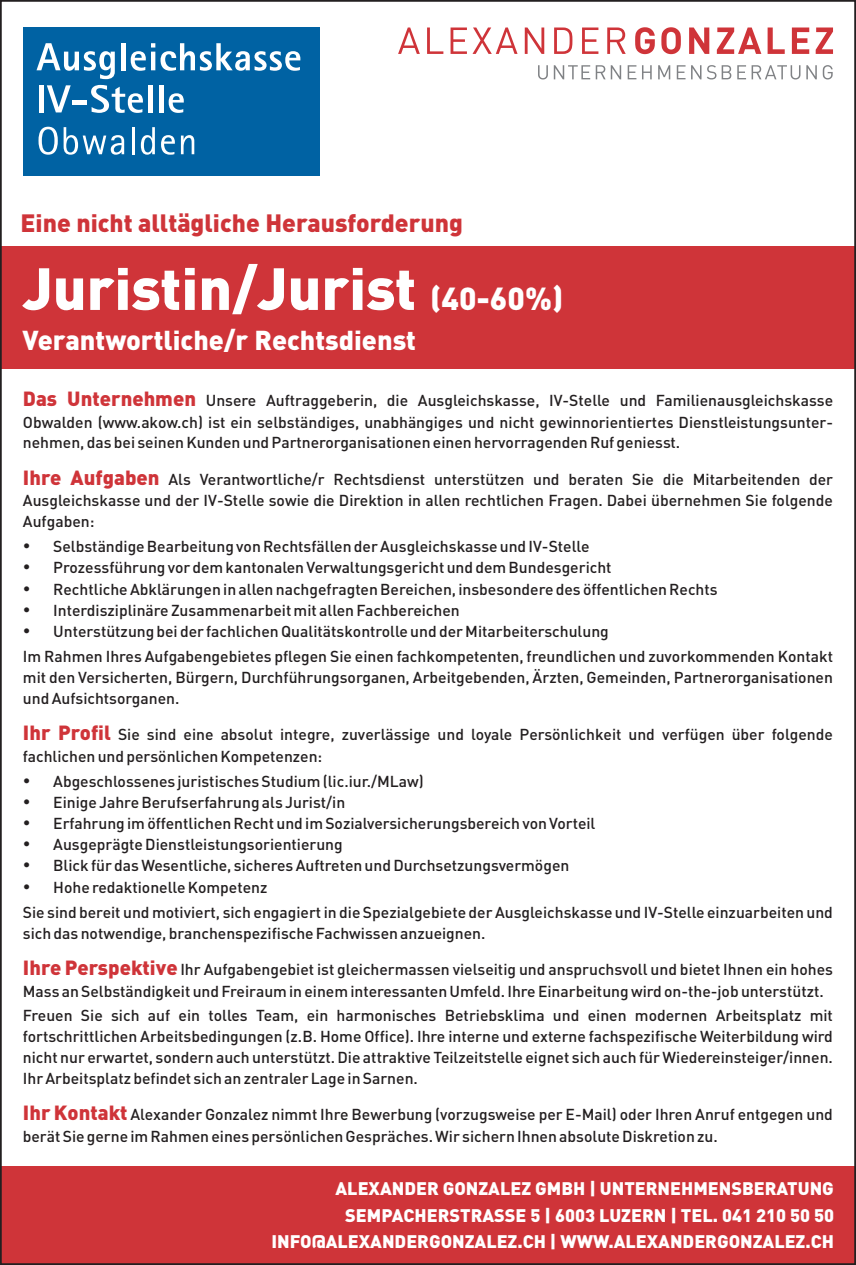
<style>
.page{position:relative;width:856px;height:1265px;background:#fff}
.page>*{position:absolute;margin:0;border:0;box-sizing:border-box;transform-origin:0 0}
.t1{font:900 58.5px "DIN";color:#fff}
.t2{font:900 27px "DIN";color:#fff}
.t3{font:900 24.75px "DIN";color:#cf3439}
.t4{font:900 20.25px "DIN";color:#cf3439}
.t5{font:900 18px/26.6px "DIN";color:#fff;text-align:right}
.t6{font:500 15.75px/21.2px "DIN";color:#231f20}
.s1{font-size:31.5px}
</style>
<div class="page">
<svg style="left:538px;top:65px;width:10px;height:14px"></svg>
<svg style="left:554px;top:65px;width:36px;height:14px"></svg>
<svg style="left:596px;top:65px;width:25px;height:14px"></svg>
<svg style="left:628px;top:65px;width:8px;height:14px"></svg>
<svg style="left:642px;top:65px;width:10px;height:14px"></svg>
<svg style="left:658px;top:65px;width:12px;height:14px"></svg>
<svg style="left:677px;top:65px;width:8px;height:14px"></svg>
<svg style="left:691px;top:65px;width:10px;height:14px"></svg>
<svg style="left:707px;top:65px;width:9px;height:14px"></svg>
<svg style="left:722px;top:65px;width:9px;height:14px"></svg>
<svg style="left:737px;top:65px;width:9px;height:14px"></svg>
<svg style="left:752px;top:65px;width:48px;height:14px"></svg>
<svg style="left:806px;top:65px;width:11px;height:14px"></svg>
<svg style="left:823px;top:65px;width:10px;height:14px"></svg>
<svg style="left:398px;top:27px;width:22px;height:27px"></svg>
<svg style="left:427px;top:27px;width:16px;height:27px"></svg>
<svg style="left:451px;top:27px;width:67px;height:27px"></svg>
<svg style="left:525px;top:27px;width:19px;height:27px"></svg>
<svg style="left:554px;top:27px;width:18px;height:27px"></svg>
<svg style="left:582px;top:27px;width:16px;height:27px"></svg>
<svg style="left:607px;top:27px;width:19px;height:27px"></svg>
<svg style="left:635px;top:27px;width:20px;height:27px"></svg>
<svg style="left:661px;top:27px;width:20px;height:27px"></svg>
<svg style="left:689px;top:27px;width:20px;height:27px"></svg>
<svg style="left:717px;top:27px;width:44px;height:27px"></svg>
<svg style="left:768px;top:27px;width:17px;height:27px"></svg>
<svg style="left:792px;top:27px;width:17px;height:27px"></svg>
<svg style="left:816px;top:27px;width:17px;height:27px"></svg>
<div style="left:1px;top:246px;width:854px;height:123px;background:#cf3439"></div>
<div style="left:1px;top:1166px;width:854px;height:97px;background:#cf3439"></div>
<div style="left:23px;top:27px;width:297px;height:149px;background:#0062a3"></div>
<svg style="left:37px;top:43px;width:78px;height:36px"></svg>
<hr style="left:121px;top:43px;width:4px;height:27px;background:#fff">
<svg style="left:131px;top:43px;width:24px;height:28px"></svg>
<svg style="left:161px;top:43px;width:139px;height:28px"></svg>
<div style="left:39px;top:85px;width:5px;height:27px;background:#fff"></div>
<svg style="left:47px;top:85px;width:24px;height:27px"></svg>
<hr style="left:73px;top:100px;width:14px;height:4px;background:#fff">
<svg style="left:91px;top:85px;width:52px;height:28px"></svg>
<hr style="left:148px;top:85px;width:4px;height:27px;background:#fff">
<hr style="left:159px;top:85px;width:4px;height:27px;background:#fff">
<svg style="left:169px;top:93px;width:15px;height:20px"></svg>
<svg style="left:39px;top:127px;width:19px;height:28px"></svg>
<svg style="left:64px;top:127px;width:60px;height:28px"></svg>
<hr style="left:132px;top:127px;width:3px;height:27px;background:#fff">
<svg style="left:141px;top:127px;width:14px;height:28px"></svg>
<svg style="left:161px;top:135px;width:14px;height:20px"></svg>
<svg style="left:181px;top:135px;width:13px;height:19px"></svg>
<h3 class="t3" style="left:21px;top:214px;width:444px">Eine nicht alltägliche Herausforderung</h3>
<h1 class="t1" style="left:23px;top:268px;width:542px">Juristin/Jurist <span class="s1">(40-60%)</span></h1>
<h2 class="t2" style="left:23px;top:330px;width:395px">Verantwortliche/r Rechtsdienst</h2>
<p class="t4" style="left:23px;top:391px;width:175px">Das Unternehmen</p>
<p class="t6" style="left:23px;top:391px;width:812px;text-align:justify;text-indent:183px">Unsere Auftraggeberin, die Ausgleichskasse, IV-Stelle und Familienausgleichskasse Obwalden (www.akow.ch) ist ein selbständiges, unabhängiges und nicht gewinnorientiertes Dienstleistungsunter&shy;nehmen, das bei seinen Kunden und Partnerorganisationen einen hervorragenden Ruf geniesst.</p>
<p class="t6" style="left:23px;top:470px;width:812px;text-align:justify;text-indent:145px">Als Verantwortliche/r Rechtsdienst unterstützen und beraten Sie die Mitarbeitenden der Ausgleichskasse und der IV-Stelle sowie die Direktion in allen rechtlichen Fragen. Dabei übernehmen Sie folgende Aufgaben:</p>
<p class="t6" style="left:53px;top:537px;width:666px">Selbständige Bearbeitung von Rechtsfällen der Ausgleichskasse und IV-Stelle<br>Prozessführung vor dem kantonalen Verwaltungsgericht und dem Bundesgericht<br>Rechtliche Abklärungen in allen nachgefragten Bereichen, insbesondere des öffentlichen Rechts Interdisziplinäre Zusammenarbeit mit allen Fachbereichen<br>Unterstützung bei der fachlichen Qualitätskontrolle und der Mitarbeiterschulung</p>
<p class="t6" style="left:23px;top:647px;width:812px;text-align:justify">Im Rahmen Ihres Aufgabengebietes pflegen Sie einen fachkompetenten, freundlichen und zuvorkommenden Kontakt mit den Versicherten, Bürgern, Durchführungsorganen, Arbeitgebenden, Ärzten, Gemeinden, Partnerorganisationen und Aufsichtsorganen.</p>
<p class="t6" style="left:23px;top:725px;width:811px;text-indent:95px">Sie sind eine absolut integre, zuverlässige und loyale Persönlichkeit und verfügen über folgende fachlichen und persönlichen Kompetenzen:</p>
<p class="t6" style="left:53px;top:771px;width:544px">Abgeschlossenes juristisches Studium (lic.iur./MLaw)<br>Einige Jahre Berufserfahrung als Jurist/in<br>Erfahrung im öffentlichen Recht und im Sozialversicherungsbereich von Vorteil Ausgeprägte Dienstleistungsorientierung<br>Blick für das Wesentliche, sicheres Auftreten und Durchsetzungsvermögen Hohe redaktionelle Kompetenz</p>
<p class="t6" style="left:23px;top:903px;width:811px">Sie sind bereit und motiviert, sich engagiert in die Spezialgebiete der Ausgleichskasse und IV-Stelle einzuarbeiten und sich das notwendige, branchenspezifische Fachwissen anzueignen.</p>
<p class="t6" style="left:23px;top:960px;width:811px;text-indent:157px">Ihr Aufgabengebiet ist gleichermassen vielseitig und anspruchsvoll und bietet Ihnen ein hohes<br>Mass an Selbständigkeit und Freiraum in einem interessanten Umfeld. Ihre Einarbeitung wird on-the-job unterstützt.</p>
<p class="t6" style="left:23px;top:1006px;width:812px;text-align:justify">Freuen Sie sich auf ein tolles Team, ein harmonisches Betriebsklima und einen modernen Arbeitsplatz mit fortschrittlichen Arbeitsbedingungen (z.B. Home Office). Ihre interne und externe fachspezifische Weiterbildung wird nicht nur erwartet, sondern auch unterstützt. Die attraktive Teilzeitstelle eignet sich auch für Wiedereinsteiger/innen.<br>Ihr Arbeitsplatz befindet sich an zentraler Lage in Sarnen.</p>
<p class="t6" style="left:23px;top:1105px;width:811px;text-indent:108px">Alexander Gonzalez nimmt Ihre Bewerbung (vorzugsweise per E-Mail) oder Ihren Anruf entgegen und berät Sie gerne im Rahmen eines persönlichen Gespräches. Wir sichern Ihnen absolute Diskretion zu.</p>
<p class="t4" style="left:23px;top:470px;width:138px">Ihre Aufgaben</p>
<p class="t4" style="left:23px;top:725px;width:90px">Ihr Profil</p>
<p class="t4" style="left:23px;top:960px;width:156px">Ihre Perspektive</p>
<p class="t4" style="left:23px;top:1105px;width:106px">Ihr Kontakt</p>
<p class="t5" style="left:271px;top:1176px;width:564px">ALEXANDER GONZALEZ GMBH | UNTERNEHMENSBERATUNG<br>SEMPACHERSTRASSE 5 | 6003 LUZERN | TEL. 041 210 50 50<br>INFO@ALEXANDERGONZALEZ.CH | WWW.ALEXANDERGONZALEZ.CH</p>
</div>
